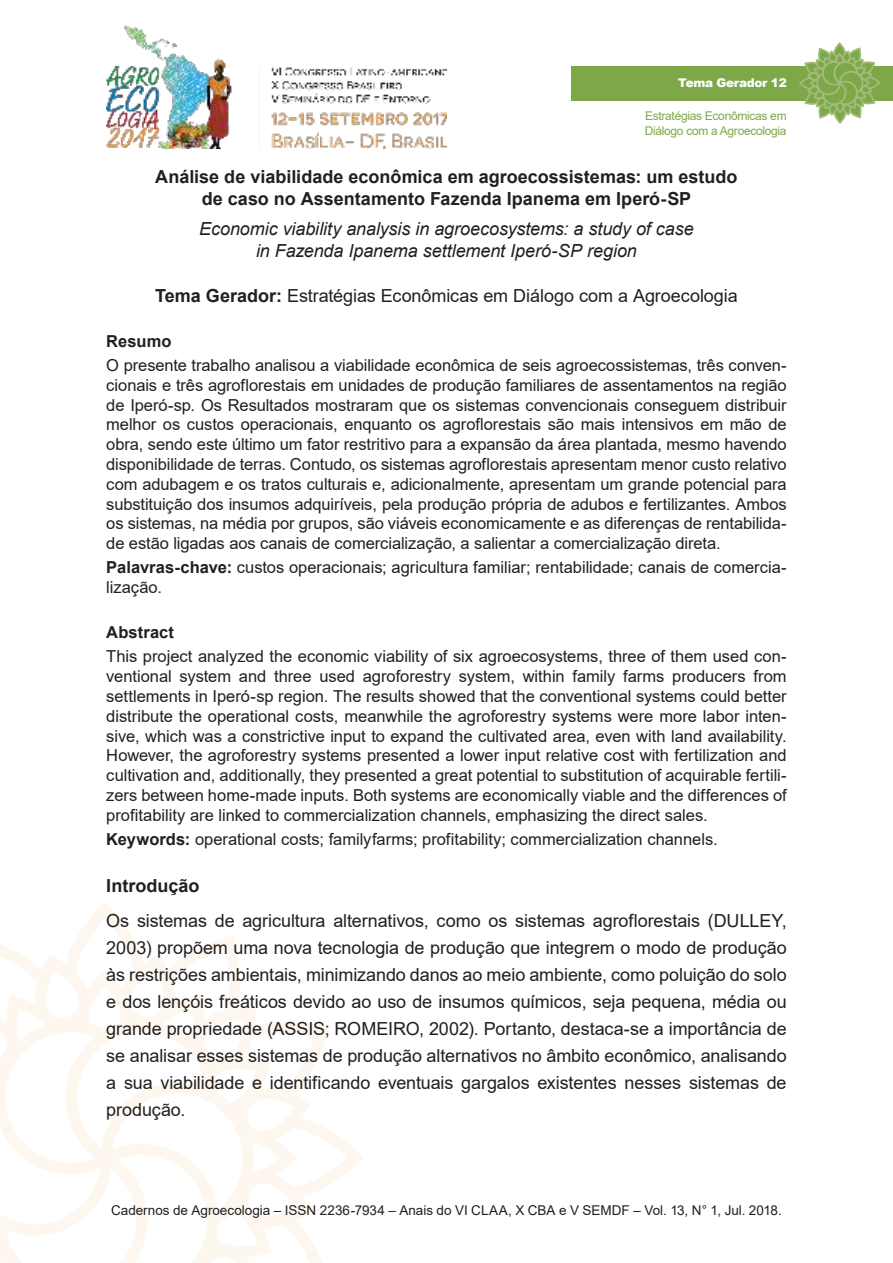
<style>
.page{position:relative;width:893px;height:1263px;background:#fff}
.page>*{position:absolute;margin:0;border:0;box-sizing:border-box;transform-origin:0 0}
.t1{font:18px/27px "Arial";letter-spacing:-.005em;color:#221f1f;text-align:justify}
.t2{font:700 18px/21.6px "Arial";color:#221f1f;text-align:center}
.t3{font:italic 18px/21.6px "Arial";letter-spacing:-.005em;color:#221f1f;text-align:center}
.t4{font:16.5px/19.8px "Arial";color:#221f1f;text-align:justify}
.t5{font:700 16.5px "Arial";letter-spacing:.005em;color:#221f1f}
.t6{font:13.5px "Arial";color:#221f1f}
.t7{font:12px/14.4px "Arial";letter-spacing:-.025em;color:#7da848}
.t8{font:900 12px "Arial";letter-spacing:-.025em;color:#fff}
.s1{font-weight:700}
</style>
<div class="page">
<img style="left:106px;top:25px;width:340px;height:124px">
<svg style="left:0;top:910px;width:363px;height:353px"></svg>
<div style="left:571px;top:66px;width:322px;height:34px;background:#7da848"></div>
<svg style="left:798px;top:43px;width:83px;height:81px"></svg>
<p class="t8" style="left:678px;top:76px;width:110px">Tema Gerador 12</p>
<p class="t7" style="left:645px;top:110px;width:143px">Estratégias Econômicas em<br>Diálogo com a Agroecologia</p>
<p class="t2" style="left:155px;top:168px;width:584px">Análise de viabilidade econômica em agroecossistemas: um estudo de caso no Assentamento Fazenda Ipanema em Iperó-SP</p>
<p class="t3" style="left:199px;top:219px;width:496px">Economic viability analysis in agroecosystems: a study of case in Fazenda Ipanema settlement Iperó-SP region</p>
<p class="t1" style="left:155px;top:283px;width:584px"><span class="s1">Tema Gerador:</span> Estratégias Econômicas em Diálogo com a Agroecologia</p>
<p class="t5" style="left:106px;top:335px;width:67px">Resumo</p>
<p class="t4" style="left:106px;top:356px;width:682px">O presente trabalho analisou a viabilidade econômica de seis agroecossistemas, três conven&shy;cionais e três agroflorestais em unidades de produção familiares de assentamentos na região de Iperó-sp. Os Resultados mostraram que os sistemas convencionais conseguem distribuir melhor os custos operacionais, enquanto os agroflorestais são mais intensivos em mão de obra, sendo este último um fator restritivo para a expansão da área plantada, mesmo havendo disponibilidade de terras. Contudo, os sistemas agroflorestais apresentam menor custo relativo com adubagem e os tratos culturais e, adicionalmente, apresentam um grande potencial para substituição dos insumos adquiríveis, pela produção própria de adubos e fertilizantes. Ambos os sistemas, na média por grupos, são viáveis economicamente e as diferenças de rentabilida&shy;de estão ligadas aos canais de comercialização, a salientar a comercialização direta.</p>
<p class="t4" style="left:106px;top:558px;width:682px"><span class="s1">Palavras-chave:</span> custos operacionais; agricultura familiar; rentabilidade; canais de comercia&shy;lização.</p>
<p class="t5" style="left:106px;top:626px;width:69px">Abstract</p>
<p class="t4" style="left:106px;top:648px;width:682px">This project analyzed the economic viability of six agroecosystems, three of them used con&shy;ventional system and three used agroforestry system, within family farms producers from settlements in Iperó-sp region. The results showed that the conventional systems could better distribute the operational costs, meanwhile the agroforestry systems were more labor inten&shy;sive, which was a constrictive input to expand the cultivated area, even with land availability.<br>However, the agroforestry systems presented a lower input relative cost with fertilization and cultivation and, additionally, they presented a great potential to substitution of acquirable fertili&shy;zers between home-made inputs. Both systems are economically viable and the differences of profitability are linked to commercialization channels, emphasizing the direct sales.</p>
<p class="t4" style="left:106px;top:830px;width:613px"><span class="s1">Keywords:</span> operational costs; familyfarms; profitability; commercialization channels.</p>
<p class="t2" style="left:106px;top:876px;width:95px">Introdução</p>
<p class="t1" style="left:106px;top:909px;width:682px">Os sistemas de agricultura alternativos, como os sistemas agroflorestais (DULLEY, 2003) propõem uma nova tecnologia de produção que integrem o modo de produção às restrições ambientais, minimizando danos ao meio ambiente, como poluição do solo e dos lençóis freáticos devido ao uso de insumos químicos, seja pequena, média ou grande propriedade (ASSIS; ROMEIRO, 2002). Portanto, destaca-se a importância de se analisar esses sistemas de produção alternativos no âmbito econômico, analisando a sua viabilidade e identificando eventuais gargalos existentes nesses sistemas de produção.</p>
<p class="t6" style="left:111px;top:1204px;width:672px">Cadernos de Agroecologia – ISSN 2236-7934 – Anais do VI CLAA, X CBA e V SEMDF – Vol. 13, N° 1, Jul. 2018.</p>
</div>
